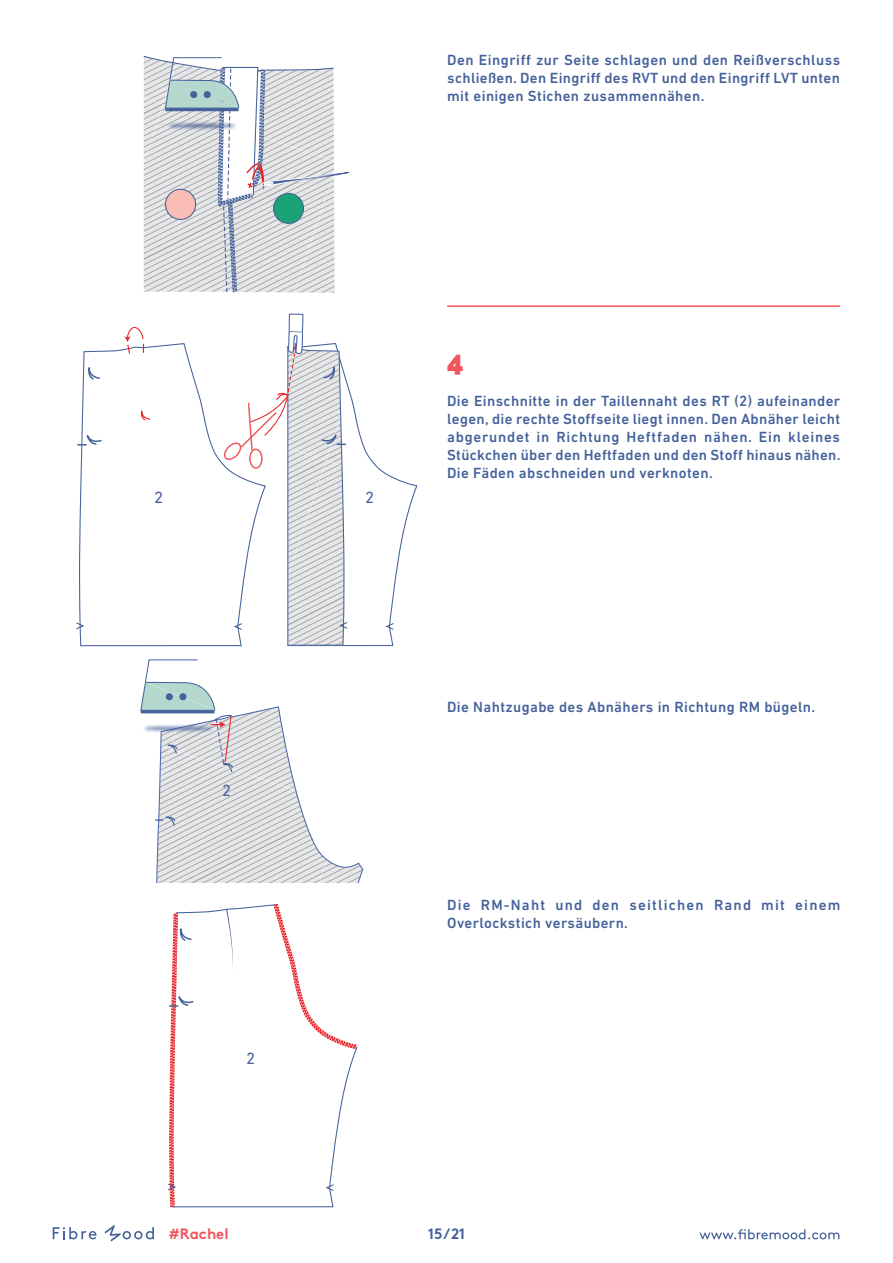
<style>
.page{position:relative;width:893px;height:1263px;background:#fff}
.page>*{position:absolute;margin:0;border:0;box-sizing:border-box;transform-origin:0 0}
.nummer_werkbeschrijv{font:900 28.5px "Raleway";color:#f0545c}
.t1{font:16.5px "DIN Next LT Pro";color:#45619a}
.t2{font:16.5px "DIN Next LT Pro";color:#45629a}
.Body_Tekst{font:500 15px/18px "DIN Next LT Pro";letter-spacing:.025em;color:#44619a;text-align:justify}
.Body_Tekst-2{font:500 15px/18px "DIN Next LT Pro";letter-spacing:.08em;color:#44619a}
.t3{font:700 15px "Brown";color:#f0545c}
.t4{font:700 15px "Brown";color:#44619a}
</style>
<div class="page">
<svg style="left:699px;top:1229px;width:140px;height:10px"></svg>
<svg style="left:53px;top:1227px;width:44px;height:12px"></svg>
<svg style="left:104px;top:1225px;width:50px;height:16px"></svg>
<svg style="left:143px;top:55px;width:206px;height:238px"></svg>
<img style="left:143px;top:70px;width:146px;height:112px">
<div style="left:165px;top:189px;width:31px;height:31px;background:#f9bdb6;border:1px solid #446199;border-radius:50%"></div>
<div style="left:273px;top:193px;width:31px;height:31px;background:#1ba376;border:1px solid #446199;border-radius:50%"></div>
<svg style="left:79px;top:326px;width:143px;height:321px"></svg>
<svg style="left:87px;top:368px;width:14px;height:13px"></svg>
<svg style="left:77px;top:429px;width:26px;height:17px"></svg>
<svg style="left:76px;top:622px;width:10px;height:8px"></svg>
<svg style="left:222px;top:313px;width:196px;height:334px"></svg>
<div style="left:249px;top:448px;width:14px;height:21px;border:1px solid #ef585e;border-radius:50%"></div>
<svg style="left:140px;top:411px;width:11px;height:11px"></svg>
<svg style="left:124px;top:327px;width:20px;height:28px"></svg>
<svg style="left:140px;top:659px;width:224px;height:223px"></svg>
<svg style="left:168px;top:904px;width:190px;height:304px"></svg>
<hr style="left:447px;top:305px;width:393px;height:2px;background:#f0545c">
<p class="Body_Tekst" style="left:447px;top:50px;width:394px">Den Eingriff zur Seite schlagen und den Reißverschluss schließen. Den Eingriff des RVT und den Eingriff LVT unten mit einigen Stichen zusammennähen.</p>
<p class="t1" style="left:154px;top:488px;width:11px">2</p>
<p class="t1" style="left:365px;top:488px;width:11px">2</p>
<p class="nummer_werkbeschrijv" style="left:447px;top:344px;width:18px">4</p>
<p class="Body_Tekst" style="left:447px;top:391px;width:395px">Die Einschnitte in der Taillennaht des RT (2) aufeinander legen, die rechte Stoffseite liegt innen. Den Abnäher leicht abgerundet in Richtung Heftfaden nähen. Ein kleines Stückchen über den Heftfaden und den Stoff hinaus nähen.<br>Die Fäden abschneiden und verknoten.</p>
<p class="t2" style="left:222px;top:780px;width:10px">2</p>
<p class="t1" style="left:246px;top:1049px;width:11px">2</p>
<p class="Body_Tekst" style="left:447px;top:697px;width:369px">Die Nahtzugabe des Abnähers in Richtung RM bügeln.</p>
<p class="Body_Tekst-2" style="left:447px;top:895px;width:395px">Die RM-Naht und den seitlichen Rand mit einem<br>Overlockstich versäubern.</p>
<p class="t3" style="left:169px;top:1222px;width:61px">#Rachel</p>
<p class="t4" style="left:428px;top:1221px;width:39px">15/21</p>
</div>
